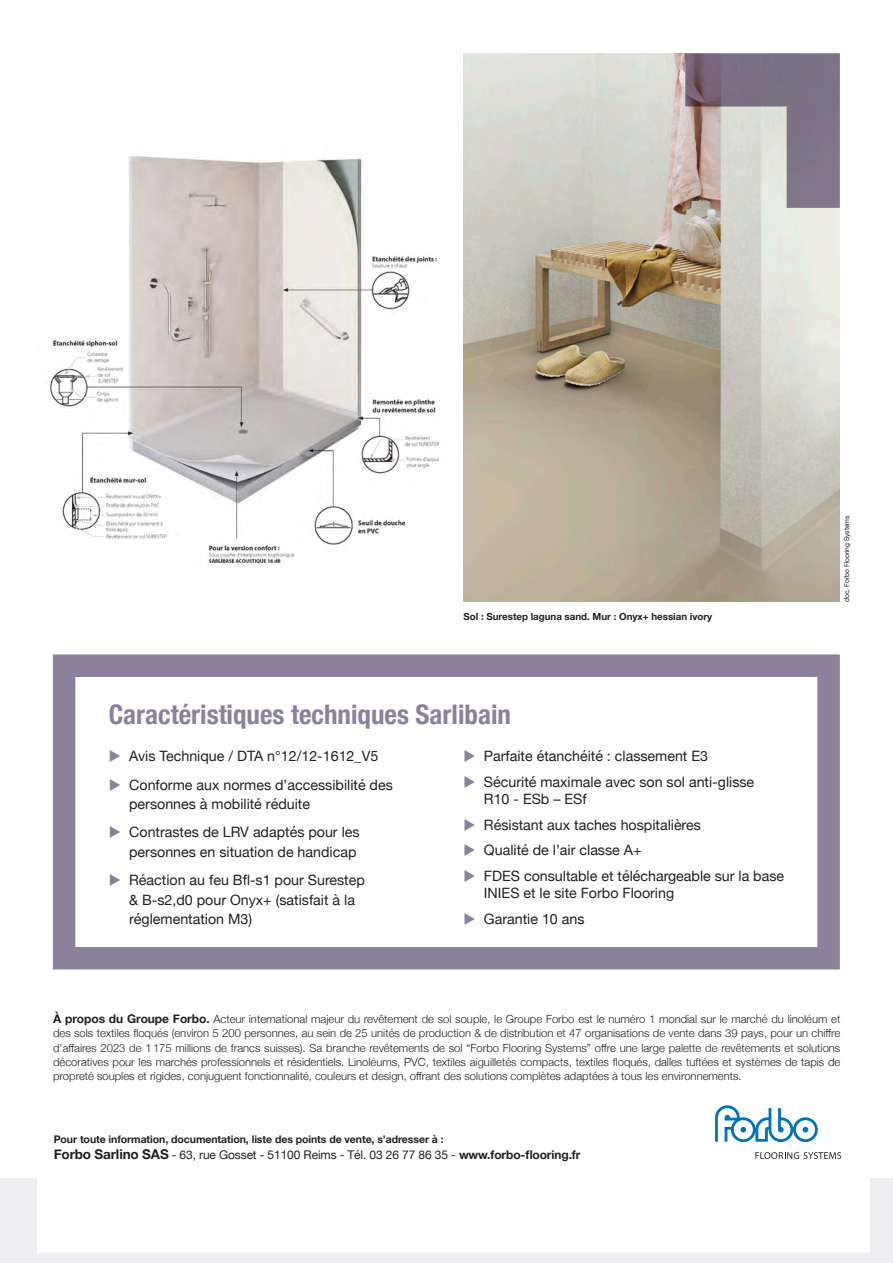
<style>
.page{position:relative;width:893px;height:1263px;background:#fff}
.page>*{position:absolute;margin:0;border:0;box-sizing:border-box;transform-origin:0 0}
.t1{font:700 condensed 27px "Helvetica Neue";color:#8c819c}
.t2{font:14.25px/19.6px "Helvetica Neue";color:#231f20}
.t3{font:12px "Helvetica Neue";letter-spacing:-.01em;color:#231f20}
.t4{font:300 11.25px/14.2px "Helvetica Neue";color:#231f20;text-align:justify}
.t5{font:700 10.5px "Helvetica Neue";letter-spacing:-.005em;color:#231f20}
.t6{font:700 9.75px "Helvetica Neue";color:#231f20}
.t7{font:6.75px "Helvetica Neue";letter-spacing:-.005em;color:#231f20}
.s1{color:#8c819c}
.s2{font-weight:700;font-size:12px}
.s3{font-weight:700;font-size:13.5px}
.s4{font-weight:700}
</style>
<div class="page">
<div style="left:0;top:1178px;width:893px;height:85px;background:#efeef2"></div>
<svg style="left:755px;top:1152px;width:86px;height:7px"></svg>
<svg style="left:715px;top:1105px;width:103px;height:37px"></svg>
<img style="left:463px;top:53px;width:377px;height:549px">
<svg style="left:685px;top:53px;width:155px;height:155px;background:#a0979d"></svg>
<div style="left:53px;top:654px;width:787px;height:315px;border:22px solid #8c819c"></div>
<img style="left:50px;top:156px;width:390px;height:408px">
<div style="left:37px;top:1174px;width:833px;height:78px;background:#fff"></div>
<p class="t6" style="left:463px;top:609px;width:250px">Sol : Surestep laguna sand. Mur : Onyx+ hessian ivory</p>
<p class="t1" style="left:109px;top:692px;width:404px">Caractéristiques techniques Sarlibain</p>
<p class="t2" style="left:109px;top:747px;width:271px"><span class="s1">◆</span> Avis Technique / DTA n°12/12-1612_V5</p>
<p class="t2" style="left:129px;top:775px;width:265px;text-indent:-20px"><span class="s1">◆</span> Conforme aux normes d’accessibilité des personnes à mobilité réduite</p>
<p class="t2" style="left:109px;top:823px;width:252px;text-align:right"><span class="s1">◆</span> Contrastes de LRV adaptés pour les personnes en situation de handicap</p>
<p class="t2" style="left:129px;top:871px;width:237px;text-indent:-20px"><span class="s1">◆</span> Réaction au feu Bfl-s1 pour Surestep &amp; B-s2,d0 pour Onyx+ (satisfait à la réglementation M3)</p>
<p class="t2" style="left:463px;top:747px;width:246px"><span class="s1">◆</span> Parfaite étanchéité : classement E3</p>
<p class="t2" style="left:484px;top:774px;width:272px;line-height:17.1px;text-indent:-20px"><span class="s1">◆</span> Sécurité maximale avec son sol anti-glisse<br>R10 - ESb – ESf</p>
<p class="t2" style="left:463px;top:816px;width:239px"><span class="s1">◆</span> Résistant aux taches hospitalières</p>
<p class="t2" style="left:463px;top:841px;width:180px"><span class="s1">◆</span> Qualité de l’air classe A+</p>
<p class="t2" style="left:484px;top:868px;width:302px;line-height:17.1px;text-indent:-20px"><span class="s1">◆</span> FDES consultable et téléchargeable sur la base<br>INIES et le site Forbo Flooring</p>
<p class="t2" style="left:463px;top:909px;width:123px"><span class="s1">◆</span> Garantie 10 ans</p>
<p class="t7" style="left:842px;top:602px;width:88px;rotate:-90deg">doc. Forbo Flooring Systems</p>
<p class="t4" style="left:53px;top:1011px;width:789px"><span class="s2">À propos du Groupe Forbo.</span> Acteur international majeur du revêtement de sol souple, le Groupe Forbo est le numéro 1 mondial sur le marché du linoléum et des sols textiles floqués (environ 5 200 personnes, au sein de 25 unités de production &amp; de distribution et 47 organisations de vente dans 39 pays, pour un chiffre d’affaires 2023 de 1175 millions de francs suisses). Sa branche revêtements de sol “Forbo Flooring Systems” offre une large palette de revêtements et solutions décoratives pour les marchés professionnels et résidentiels. Linoléums, PVC, textiles aiguilletés compacts, textiles floqués, dalles tuftées et systèmes de tapis de propreté souples et rigides, conjuguent fonctionnalité, couleurs et design, offrant des solutions complètes adaptées à tous les environnements.</p>
<p class="t5" style="left:54px;top:1131px;width:391px">Pour toute information, documentation, liste des points de vente, s’adresser à :</p>
<p class="t3" style="left:54px;top:1146px;width:528px"><span class="s3">Forbo Sarlino SAS</span> - 63, rue Gosset - 51100 Reims - Tél. 03 26 77 86 35 - <span class="s4">www.forbo-flooring.fr</span></p>
</div>
